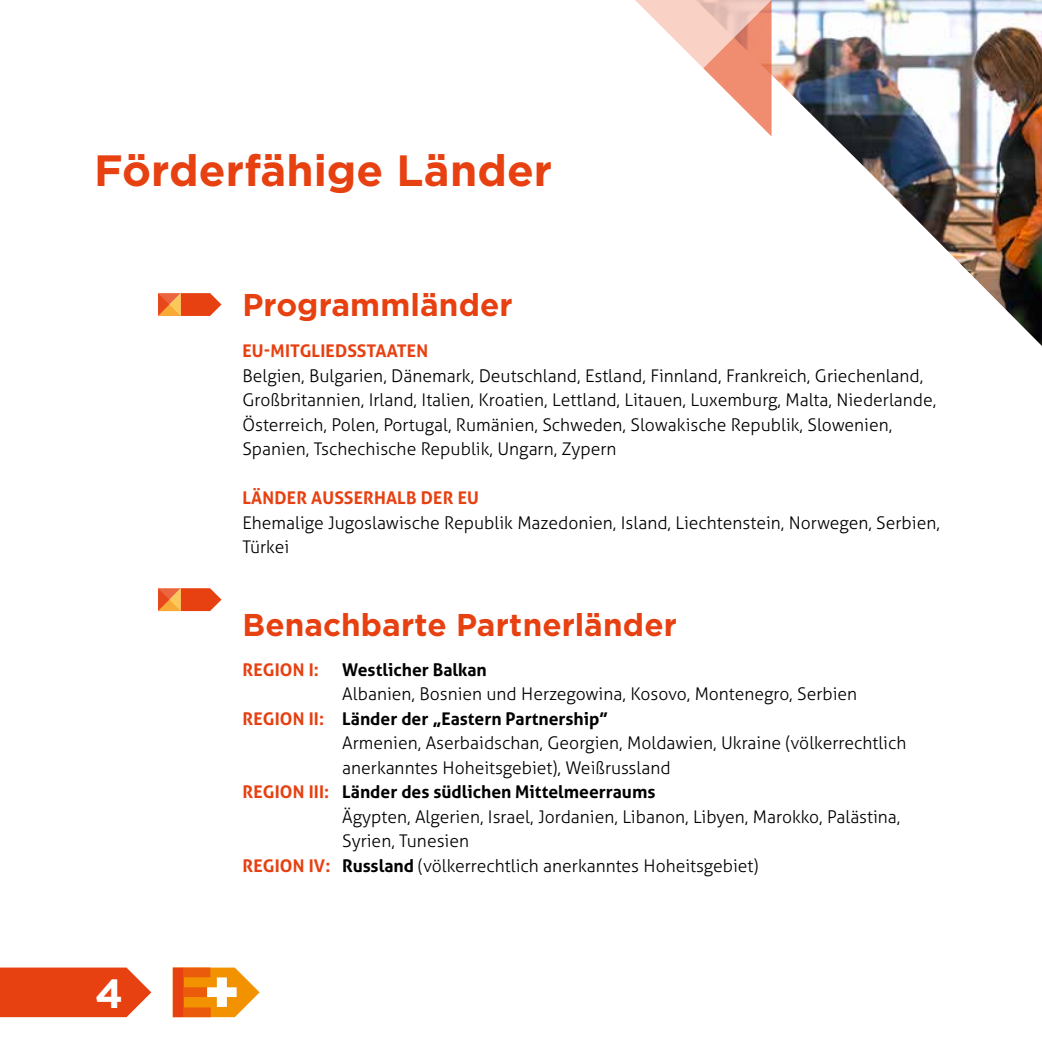
<style>
.page{position:relative;width:1042px;height:1042px;background:#fff}
.page>*{position:absolute;margin:0;border:0;box-sizing:border-box;transform-origin:0 0}
.t1{font:700 43.75px "Gotham HTF";color:#e74011}
.t2{font:700 40.6px "Gotham HTF";color:#fff}
.t3{font:700 31.5px "Gotham HTF";letter-spacing:.005em;color:#e74011}
.t4{font:300 17.5px/24.5px "Aller";color:#000}
.t5{font:700 17.5px "Aller";color:#000}
.t6{font:700 17.5px "Aller";letter-spacing:.01em;color:#e74011}
.s1{color:#e74011}
.s2{font-weight:700;color:#e74011}
.s3{font-weight:700}
</style>
<div class="page">
<svg style="left:173px;top:967px;width:87px;height:50px"></svg>
<svg style="left:0;top:967px;width:151px;height:50px;background:#e95126"></svg>
<img style="left:771px;top:0;width:271px;height:346px">
<svg style="left:635px;top:0;width:145px;height:136px"></svg>
<svg style="left:158px;top:293px;width:63px;height:23px"></svg>
<svg style="left:158px;top:588px;width:63px;height:23px"></svg>
<h1 class="t1" style="left:94px;top:145px;width:459px">Förderfähige Länder</h1>
<h3 class="t3" style="left:242px;top:287px;width:272px">Programmländer</h3>
<p class="t6" style="left:242px;top:340px;width:187px">EU-MITGLIEDSSTAATEN</p>
<p class="t4" style="left:242px;top:363px;width:695px">Belgien, Bulgarien, Dänemark, Deutschland, Estland, Finnland, Frankreich, Griechenland, Großbritannien, Irland, Italien, Kroatien, Lettland, Litauen, Luxemburg, Malta, Niederlande, Österreich, Polen, Portugal, Rumänien, Schweden, Slowakische Republik, Slowenien, Spanien, Tschechische Republik, Ungarn, Zypern</p>
<p class="t6" style="left:242px;top:487px;width:238px">LÄNDER AUSSERHALB DER EU</p>
<p class="t4" style="left:242px;top:510px;width:699px">Ehemalige Jugoslawische Republik Mazedonien, Island, Liechtenstein, Norwegen, Serbien,<br>Türkei</p>
<h2 class="t2" style="left:95px;top:970px;width:30px">4</h2>
<h3 class="t3" style="left:242px;top:606px;width:436px">Benachbarte Partnerländer</h3>
<p class="t6" style="left:242px;top:658px;width:78px">REGION I:</p>
<p class="t5" style="left:342px;top:658px;width:146px">Westlicher Balkan</p>
<p class="t4" style="left:342px;top:682px;width:516px">Albanien, Bosnien und Herzegowina, Kosovo, Montenegro, Serbien</p>
<p class="t5" style="left:242px;top:707px;width:367px"><span class="s1">REGION II:</span> Länder der „Eastern Partnership”</p>
<p class="t4" style="left:342px;top:731px;width:566px">Armenien, Aserbaidschan, Georgien, Moldawien, Ukraine (völkerrechtlich</p>
<p class="t4" style="left:342px;top:755px;width:330px">anerkanntes Hoheitsgebiet), Weißrussland</p>
<p class="t5" style="left:242px;top:781px;width:414px"><span class="s1">REGION III:</span> Länder des südlichen Mittelmeerraums</p>
<p class="t4" style="left:342px;top:804px;width:560px">Ägypten, Algerien, Israel, Jordanien, Libanon, Libyen, Marokko, Palästina,</p>
<p class="t4" style="left:342px;top:829px;width:128px">Syrien, Tunesien</p>
<p class="t4" style="left:242px;top:853px;width:518px"><span class="s2">REGION IV:</span> <span class="s3">Russland</span> (völkerrechtlich anerkanntes Hoheitsgebiet)</p>
</div>
